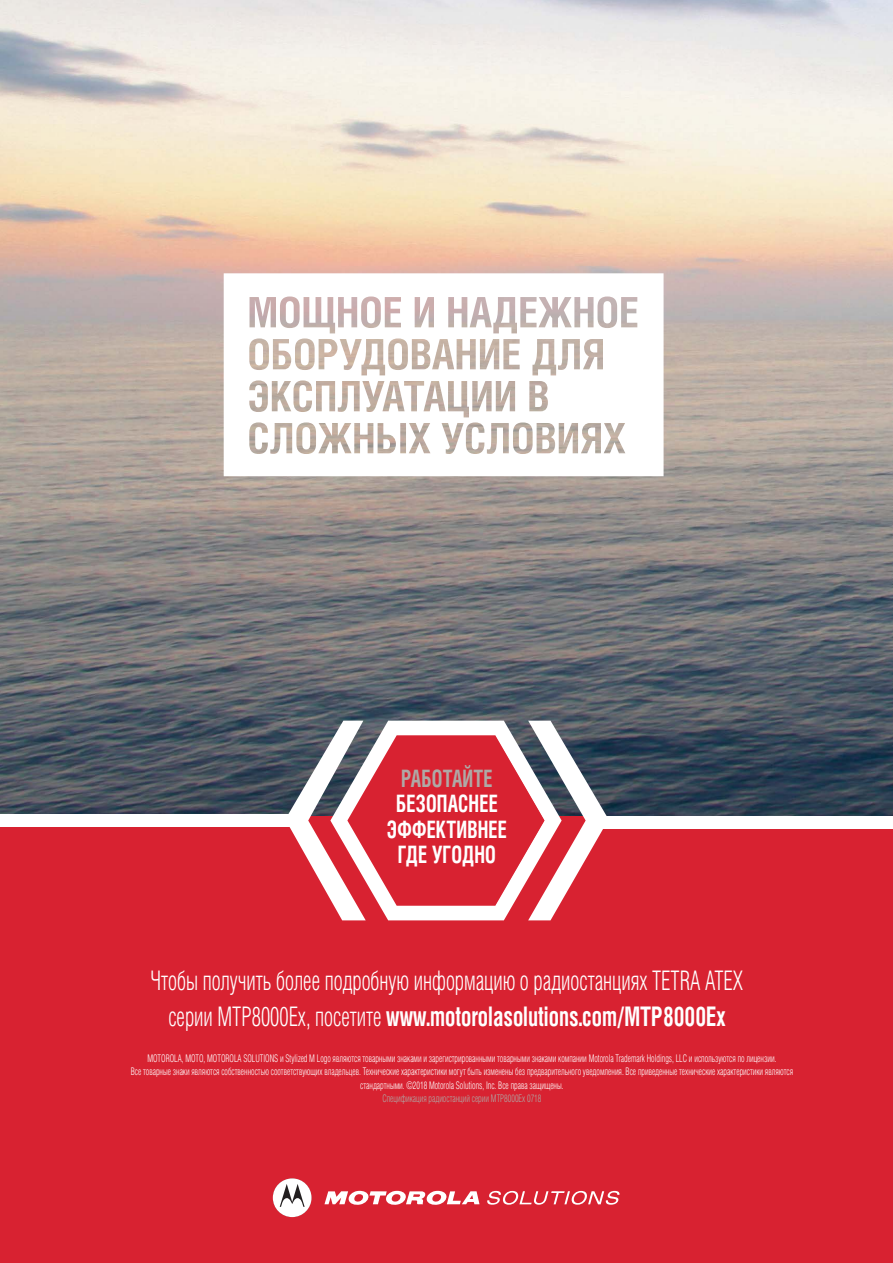
<style>
.page{position:relative;width:893px;height:1263px;background:#fff}
.page>*{position:absolute;margin:0;border:0;box-sizing:border-box;transform-origin:0 0}
.t1{font:300 27px/36px "Helios Cond";color:#fff;text-align:center;scale:.8 1}
.t2{font:700 24px/25.5px "Helios Cond";letter-spacing:.01em;color:#fff;text-align:center;scale:.8 1}
.t3{font:700 24px "Helios Cond";letter-spacing:.01em;color:#afa9a6;scale:.8 1}
.t4{font:300 10.5px/13.5px "Helios Cond";color:#fff;text-align:center;scale:.8 1}
.t5{font:300 10.5px "Helios Cond";color:#afa9a6;scale:.8 1}
.s1{font-weight:700}
</style>
<div class="page">
<img style="left:0;top:0;width:893px;height:816px">
<div style="left:0;top:816px;width:893px;height:447px;background:#d82231"></div>
<div style="left:0;top:814px;width:302px;height:13px;background:#fff"></div>
<svg style="left:285px;top:721px;width:323px;height:179px"></svg>
<svg style="left:330px;top:721px;width:232px;height:199px"></svg>
<div style="left:599px;top:816px;width:294px;height:13px;background:#fff"></div>
<svg style="left:324px;top:1191px;width:155px;height:14px"></svg>
<svg style="left:273px;top:1178px;width:38px;height:39px"></svg>
<svg style="left:487px;top:1191px;width:132px;height:14px"></svg>
<svg style="left:224px;top:273px;width:439px;height:203px"></svg>
<h2 class="t3" style="left:401px;top:765px;width:116px">РАБОТАЙТЕ</h2>
<h2 class="t2" style="left:387px;top:791px;width:151px">БЕЗОПАСНЕЕ<br>ЭФФЕКТИВНЕЕ<br>ГДЕ УГОДНО</h2>
<h1 class="t1" style="left:151px;top:965px;width:742px">Чтобы получить более подробную информацию о радиостанциях TETRA ATEX серии MTP8000Ex, посетите <span class="s1">www.motorolasolutions.com/MTP8000Ex</span></h1>
<p class="t4" style="left:131px;top:1052px;width:829px">MOTOROLA, MOTO, MOTOROLA SOLUTIONS и Stylized M Logo являются товарными знаками и зарегистрированными товарными знаками компании Motorola Trademark Holdings, LLC и используются по лицензии.<br>Все товарные знаки являются собственностью соответствующих владельцев. Технические характеристики могут быть изменены без предварительного уведомления. Все приведенные технические характеристики являются стандартными. ©2018 Motorola Solutions, Inc. Все права защищены.</p>
<p class="t5" style="left:382px;top:1094px;width:200px">Спецификация радиостанций серии MTP8000Ex 0718</p>
</div>
